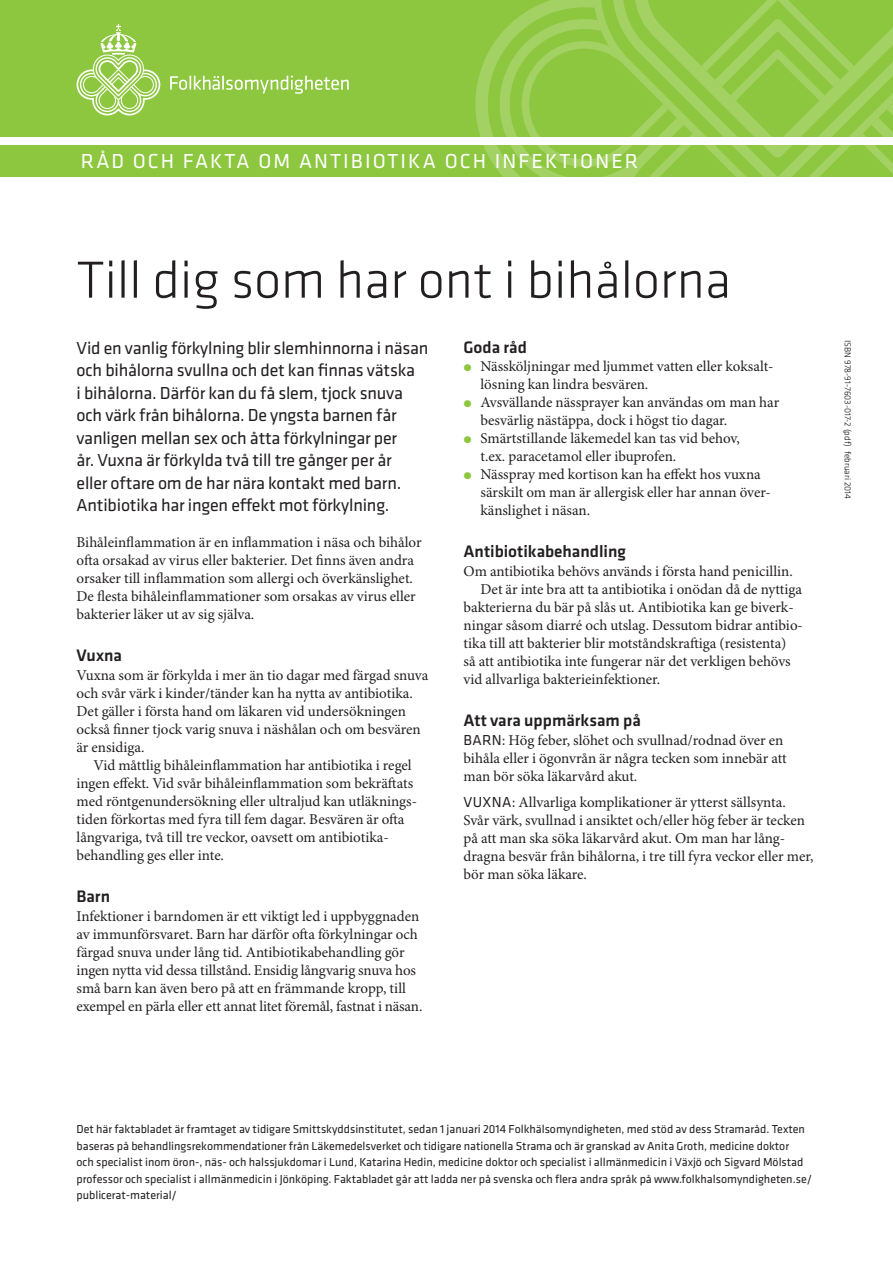
<style>
.page{position:relative;width:893px;height:1263px;background:#fff}
.page>*{position:absolute;margin:0;border:0;box-sizing:border-box;transform-origin:0 0}
.t1{font:300 54px "Klavika";color:#231f20}
.t2{font:21px "Klavika";letter-spacing:.1em;color:#fff}
.t3{font:18px/22.5px "Klavika";letter-spacing:-.01em;color:#231f20}
.t4{font:500 17.25px "Klavika";color:#231f20}
.t5{font:15px/18px "Minion Pro";color:#231f20}
.t6{font:15px "Klavika";color:#231f20}
.t7{font:12px/16.5px "Klavika";color:#231f20}
.t8{font:300 9px "Klavika";color:#010203}
.s1{font-family:"Klavika"}
</style>
<div class="page">
<div style="left:0;top:0;width:893px;height:137px;background:#8dc73f"></div>
<div style="left:0;top:145px;width:893px;height:32px;background:#8dc73f"></div>
<svg style="left:170px;top:76px;width:179px;height:18px"></svg>
<svg style="left:77px;top:24px;width:83px;height:91px"></svg>
<svg style="left:475px;top:15px;width:47px;height:158px"></svg>
<svg style="left:500px;top:19px;width:22px;height:158px"></svg>
<svg style="left:522px;top:0;width:371px;height:177px"></svg>
<h2 class="t2" style="left:81px;top:150px;width:552px">Råd och fakta om antibiotika och infektioner</h2>
<h1 class="t1" style="left:77px;top:250px;width:656px">Till dig som har ont i bihålorna</h1>
<p class="t3" style="left:77px;top:337px;width:353px">Vid en vanlig förkylning blir slemhinnorna i näsan och bihålorna svullna och det kan finnas vätska<br>i bihålorna. Därför kan du få slem, tjock snuva och värk från bihålorna. De yngsta barnen får vanligen mellan sex och åtta förkylningar per<br>år. Vuxna är förkylda två till tre gånger per år<br>eller oftare om de har nära kontakt med barn.<br>Antibiotika har ingen effekt mot förkylning.</p>
<p class="t5" style="left:77px;top:534px;width:347px">Bihåleinflammation är en inflammation i näsa och bihålor ofta orsakad av virus eller bakterier. Det finns även andra orsaker till inflammation som allergi och överkänslighet.<br>De flesta bihåleinflammationer som orsakas av virus eller bakterier läker ut av sig själva.</p>
<p class="t4" style="left:77px;top:646px;width:47px">Vuxna</p>
<p class="t5" style="left:77px;top:667px;width:353px">Vuxna som är förkylda i mer än tio dagar med färgad snuva och svår värk i kinder/tänder kan ha nytta av antibiotika.<br>Det gäller i första hand om läkaren vid undersökningen också finner tjock varig snuva i näshålan och om besvären är ensidiga.</p>
<p class="t5" style="left:77px;top:757px;width:342px;text-indent:17px">Vid måttlig bihåleinflammation har antibiotika i regel ingen effekt. Vid svår bihåleinflammation som bekräftats med röntgenundersökning eller ultraljud kan utläknings&shy;tiden förkortas med fyra till fem dagar. Besvären är ofta långvariga, två till tre veckor, oavsett om antibiotika&shy;behandling ges eller inte.</p>
<p class="t4" style="left:77px;top:887px;width:35px">Barn</p>
<p class="t5" style="left:77px;top:907px;width:347px">Infektioner i barndomen är ett viktigt led i uppbyggnaden av immunförsvaret. Barn har därför ofta förkylningar och färgad snuva under lång tid. Antibiotikabehandling gör ingen nytta vid dessa tillstånd. Ensidig långvarig snuva hos små barn kan även bero på att en främmande kropp, till exempel en pärla eller ett annat litet föremål, fastnat i näsan.</p>
<p class="t4" style="left:463px;top:338px;width:65px">Goda råd</p>
<p class="t5" style="left:480px;top:358px;width:300px">Nässköljningar med ljummet vatten eller koksalt-- lösning kan lindra besvären.<br>Avsvällande nässprayer kan användas om man har besvärlig nästäppa, dock i högst tio dagar.<br>Smärtstillande läkemedel kan tas vid behov,<br>t.ex. paracetamol eller ibuprofen.<br>Nässpray med kortison kan ha effekt hos vuxna särskilt om man är allergisk eller har annan över&shy;känslighet i näsan.</p>
<p class="t4" style="left:463px;top:542px;width:164px">Antibiotikabehandling</p>
<p class="t5" style="left:463px;top:563px;width:331px">Om antibiotika behövs används i första hand penicillin.</p>
<p class="t5" style="left:480px;top:581px;width:323px">Det är inte bra att ta antibiotika i onödan då de nyttiga</p>
<p class="t5" style="left:463px;top:599px;width:332px">bakterierna du bär på slås ut. Antibiotika kan ge biverk-</p>
<p class="t5" style="left:463px;top:617px;width:341px">ningar såsom diarré och utslag. Dessutom bidrar antibio-</p>
<p class="t5" style="left:463px;top:635px;width:324px">tika till att bakterier blir motståndskraftiga (resistenta)</p>
<p class="t5" style="left:463px;top:653px;width:329px">så att antibiotika inte fungerar när det verkligen behövs</p>
<p class="t5" style="left:463px;top:671px;width:198px">vid allvarliga bakterieinfektioner.</p>
<p class="t4" style="left:463px;top:711px;width:179px">Att vara uppmärksam på</p>
<p class="t6" style="left:463px;top:731px;width:10px">Bar</p>
<p class="t5" style="left:463px;top:731px;width:325px;text-indent:28px"><span class="s1">n:</span> Hög feber, slöhet och svullnad/rodnad över en bihåla eller i ögonvrån är några tecken som innebär att man bör söka läkarvård akut.</p>
<p class="t5" style="left:463px;top:794px;width:352px"><span class="s1">Vuxna:</span> Allvarliga komplikationer är ytterst sällsynta.<br>Svår värk, svullnad i ansiktet och/eller hög feber är tecken på att man ska söka läkarvård akut. Om man har lång&shy;dragna besvär från bihålorna, i tre till fyra veckor eller mer, bör man söka läkare.</p>
<p class="t8" style="left:853px;top:340px;width:160px;rotate:90deg">ISBN 978-91-7603-017-2 (pdf) februari 2014</p>
<p class="t7" style="left:77px;top:1121px;width:737px">Det här faktabladet är framtaget av tidigare Smittskyddsinstitutet, sedan 1 januari 2014 Folkhälsomyndigheten, med stöd av dess Stramaråd. Texten baseras på behandlingsrekommendationer från Läkemedelsverket och tidigare nationella Strama och är granskad av Anita Groth, medicine doktor<br>och specialist inom öron-, näs- och halssjukdomar i Lund, Katarina Hedin, medicine doktor och specialist i allmänmedicin i Växjö och Sigvard Mölstad professor och specialist i allmänmedicin i Jönköping. Faktabladet går att ladda ner på svenska och flera andra språk på www.folkhalsomyndigheten.se/ publicerat-material/</p>
</div>
